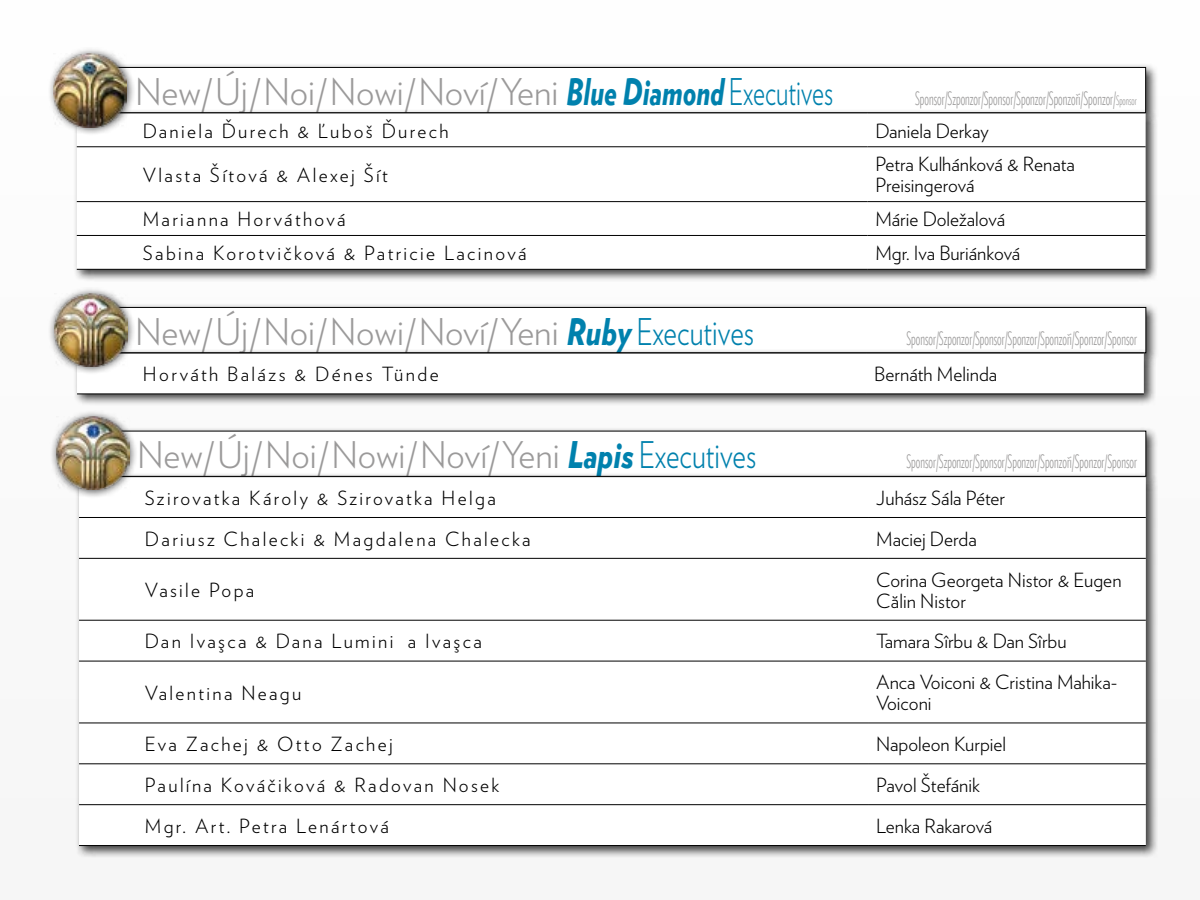
<style>
.page{position:relative;width:1200px;height:900px;background:#f6f6f6}
.page>*{position:absolute;margin:0;border:0;box-sizing:border-box;transform-origin:0 0}
.t1{font:300 36.75px "Verlag";color:#9b9a9a}
.t2{font:300 19.5px "Verlag";letter-spacing:.11em;color:#000}
.t3{font:300 19.5px/21px "Verlag";color:#000}
.t4{font:300 18.45px "Verlag Compressed";color:#9b9a9a;scale:.78 1}
.s1{font-weight:900;font-style:italic;color:#0081ad}
.s2{color:#0081ad}
.s3{font-size:12.9px}
</style>
<div class="page">
<div style="left:73px;top:303px;width:1086px;height:62px;background:#000;opacity:.75"></div>
<div style="left:77px;top:307px;width:1069px;height:46px;background:#fff"></div>
<div style="left:77px;top:307px;width:1069px;height:46px;border:1px solid #000"></div>
<div style="left:73px;top:349px;width:1083px;height:57px;background:#000;opacity:.75"></div>
<div style="left:77px;top:354px;width:1067px;height:39px;background:#fff"></div>
<hr style="left:77px;top:353px;width:789px;height:1px;background:#000">
<hr style="left:866px;top:353px;width:278px;height:1px;background:#000">
<hr style="left:77px;top:393px;width:789px;height:1px;background:#000">
<hr style="left:866px;top:393px;width:278px;height:1px;background:#000">
<div style="left:47px;top:287px;width:89px;height:88px;background:#000;opacity:.75"></div>
<img style="left:54px;top:294px;width:73px;height:73px">
<div style="left:73px;top:63px;width:1086px;height:62px;background:#000;opacity:.75"></div>
<div style="left:77px;top:67px;width:1069px;height:46px;background:#fff"></div>
<div style="left:76px;top:67px;width:1070px;height:46px;border:1px solid #000"></div>
<div style="left:73px;top:109px;width:1085px;height:172px;background:#000;opacity:.75"></div>
<div style="left:77px;top:114px;width:1069px;height:155px;background:#fff"></div>
<hr style="left:77px;top:113px;width:790px;height:1px;background:#000">
<hr style="left:867px;top:113px;width:279px;height:1px;background:#000">
<hr style="left:77px;top:146px;width:790px;height:1px;background:#000">
<hr style="left:867px;top:146px;width:279px;height:1px;background:#000">
<hr style="left:77px;top:201px;width:790px;height:1px;background:#000">
<hr style="left:867px;top:201px;width:279px;height:1px;background:#000">
<hr style="left:77px;top:235px;width:790px;height:1px;background:#000">
<hr style="left:867px;top:235px;width:279px;height:1px;background:#000">
<hr style="left:77px;top:269px;width:790px;height:1px;background:#000">
<hr style="left:867px;top:269px;width:279px;height:1px;background:#000">
<div style="left:47px;top:47px;width:89px;height:89px;background:#000;opacity:.75"></div>
<img style="left:54px;top:54px;width:73px;height:73px">
<div style="left:75px;top:427px;width:1083px;height:62px;background:#000;opacity:.75"></div>
<div style="left:79px;top:431px;width:1067px;height:45px;background:#fff"></div>
<div style="left:75px;top:472px;width:1083px;height:386px;background:#000;opacity:.75"></div>
<div style="left:79px;top:477px;width:1067px;height:368px;background:#fff"></div>
<hr style="left:79px;top:476px;width:789px;height:1px;background:#000">
<hr style="left:868px;top:476px;width:278px;height:1px;background:#000">
<hr style="left:79px;top:517px;width:789px;height:1px;background:#000">
<hr style="left:868px;top:517px;width:278px;height:1px;background:#000">
<hr style="left:79px;top:558px;width:789px;height:1px;background:#000">
<hr style="left:868px;top:558px;width:278px;height:1px;background:#000">
<hr style="left:79px;top:620px;width:789px;height:1px;background:#000">
<hr style="left:868px;top:620px;width:278px;height:1px;background:#000">
<hr style="left:79px;top:661px;width:789px;height:1px;background:#000">
<hr style="left:868px;top:661px;width:278px;height:1px;background:#000">
<hr style="left:79px;top:722px;width:789px;height:1px;background:#000">
<hr style="left:868px;top:722px;width:278px;height:1px;background:#000">
<hr style="left:79px;top:763px;width:789px;height:1px;background:#000">
<hr style="left:868px;top:763px;width:278px;height:1px;background:#000">
<hr style="left:79px;top:804px;width:789px;height:1px;background:#000">
<hr style="left:868px;top:804px;width:278px;height:1px;background:#000">
<hr style="left:79px;top:845px;width:789px;height:1px;background:#000">
<hr style="left:868px;top:845px;width:278px;height:1px;background:#000">
<div style="left:49px;top:410px;width:89px;height:89px;background:#000;opacity:.75"></div>
<img style="left:56px;top:417px;width:73px;height:73px">
<h1 class="t1" style="left:135px;top:65px;width:700px">New/Új/Noi/Nowi/Noví/Yeni <span class="s1">Blue Diamond</span> <span class="s2">Executives</span></h1>
<p class="t4" style="left:915px;top:86px;width:286px">Sponsor/Szponzor/Sponsor/Sponzor/Sponzoři/Sponzor/<span class="s3">Sponsor</span></p>
<p class="t2" style="left:143px;top:116px;width:307px">Daniela Ďurech &amp; Ľuboš Ďurech</p>
<p class="t3" style="left:875px;top:119px;width:115px">Daniela Derkay</p>
<p class="t2" style="left:143px;top:161px;width:247px">Vlasta Šítová &amp; Alexej Šít</p>
<p class="t3" style="left:875px;top:153px;width:201px">Petra Kulhánková &amp; Renata<br>Preisingerová</p>
<p class="t2" style="left:143px;top:205px;width:204px">Marianna Horváthová</p>
<p class="t3" style="left:875px;top:208px;width:131px">Márie Doležalová</p>
<p class="t2" style="left:143px;top:239px;width:385px">Sabina Korotvičková &amp; Patricie Lacinová</p>
<p class="t3" style="left:875px;top:242px;width:146px">Mgr. Iva Buriánková</p>
<h1 class="t1" style="left:135px;top:305px;width:621px">New/Új/Noi/Nowi/Noví/Yeni <span class="s1">Ruby</span> <span class="s2">Executives</span></h1>
<p class="t4" style="left:906px;top:326px;width:297px">Sponsor/Szponzor/Sponsor/Sponzor/Sponzoři/Sponzor/Sponsor</p>
<p class="t2" style="left:143px;top:360px;width:297px">Horváth Balázs &amp; Dénes Tünde</p>
<p class="t3" style="left:874px;top:363px;width:125px">Bernáth Melinda</p>
<h1 class="t1" style="left:137px;top:428px;width:621px">New/Új/Noi/Nowi/Noví/Yeni <span class="s1">Lapis</span> <span class="s2">Executives</span></h1>
<p class="t4" style="left:906px;top:450px;width:297px">Sponsor/Szponzor/Sponsor/Sponzor/Sponzoři/Sponzor/Sponsor</p>
<p class="t2" style="left:145px;top:484px;width:352px">Szirovatka Károly &amp; Szirovatka Helga</p>
<p class="t3" style="left:876px;top:486px;width:130px">Juhász Sála Péter</p>
<p class="t2" style="left:145px;top:524px;width:387px">Dariusz Chalecki &amp; Magdalena Chalecka</p>
<p class="t3" style="left:876px;top:527px;width:102px">Maciej Derda</p>
<p class="t2" style="left:145px;top:576px;width:111px">Vasile Popa</p>
<p class="t3" style="left:876px;top:568px;width:247px">Corina Georgeta Nistor &amp; Eugen<br>Călin Nistor</p>
<p class="t2" style="left:145px;top:627px;width:338px">Dan Ivaşca &amp; Dana Luminița Ivaşca</p>
<p class="t3" style="left:876px;top:630px;width:192px">Tamara Sîrbu &amp; Dan Sîrbu</p>
<p class="t2" style="left:145px;top:679px;width:158px">Valentina Neagu</p>
<p class="t3" style="left:876px;top:671px;width:243px">Anca Voiconi &amp; Cristina Mahika-<br>Voiconi</p>
<p class="t2" style="left:145px;top:730px;width:249px">Eva Zachej &amp; Otto Zachej</p>
<p class="t3" style="left:876px;top:733px;width:132px">Napoleon Kurpiel</p>
<p class="t2" style="left:145px;top:771px;width:356px">Paulína Kováčiková &amp; Radovan Nosek</p>
<p class="t3" style="left:876px;top:773px;width:105px">Pavol Štefánik</p>
<p class="t2" style="left:145px;top:812px;width:245px">Mgr. Art. Petra Lenártová</p>
<p class="t3" style="left:876px;top:814px;width:118px">Lenka Rakarová</p>
</div>
